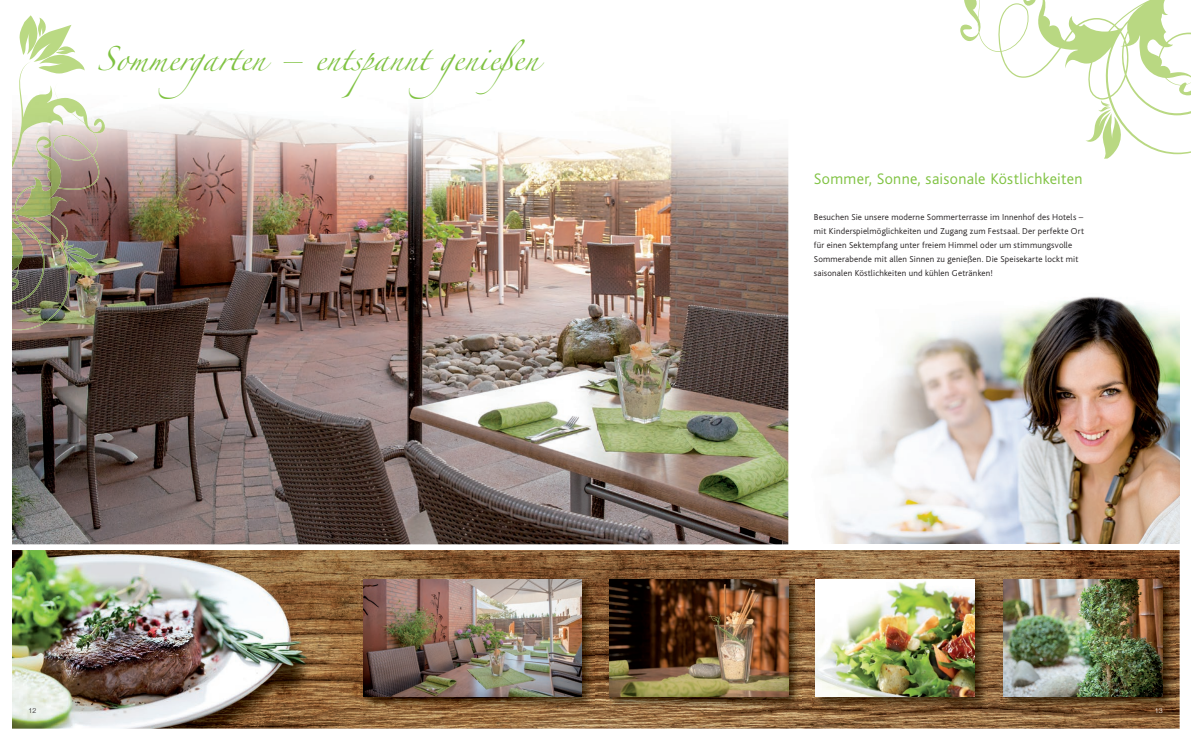
<style>
.page{position:relative;width:1191px;height:740px;background:#fff}
.page>*{position:absolute;margin:0;border:0;box-sizing:border-box;transform-origin:0 0}
.t1{font:22px "Zapfino";color:#7fc241}
.t2{font:300 16px "Bliss";letter-spacing:.02em;color:#7fc241}
.t3{font:300 9px/14px "Bliss";letter-spacing:.02em;color:#231f20}
.t4{font:300 7px "Helvetica Neue";color:#231f20}
.t5{font:300 7px "Helvetica Neue";color:#fff}
</style>
<div class="page">
<img style="left:829px;top:296px;width:350px;height:247px">
<img style="left:12px;top:108px;width:776px;height:436px">
<svg style="left:960px;top:0;width:231px;height:159px"></svg>
<img style="left:12px;top:550px;width:1167px;height:179px">
<img style="left:606px;top:577px;width:195px;height:132px">
<img style="left:609px;top:580px;width:179px;height:116px">
<img style="left:813px;top:577px;width:174px;height:132px">
<img style="left:816px;top:580px;width:158px;height:116px">
<img style="left:1000px;top:577px;width:175px;height:132px">
<img style="left:1003px;top:580px;width:159px;height:116px">
<img style="left:360px;top:577px;width:234px;height:132px">
<img style="left:363px;top:580px;width:218px;height:116px">
<img style="left:12px;top:108px;width:88px;height:222px">
<img style="left:19px;top:15px;width:66px;height:233px">
<h1 class="t1" style="left:97px;top:49px;width:453px">Sommergarten – entspannt genießen</h1>
<h2 class="t2" style="left:814px;top:170px;width:270px">Sommer, Sonne, saisonale Köstlichkeiten</h2>
<p class="t3" style="left:814px;top:210px;width:272px">Besuchen Sie unsere moderne Sommerterrasse im Innenhof des Hotels – mit Kinderspielmöglichkeiten und Zugang zum Festsaal. Der perfekte Ort für einen Sektempfang unter freiem Himmel oder um stimmungsvolle Sommerabende mit allen Sinnen zu genießen. Die Speisekarte lockt mit saisonalen Köstlichkeiten und kühlen Getränken!</p>
<p class="t4" style="left:28px;top:706px;width:9px">12</p>
<p class="t5" style="left:1154px;top:706px;width:9px">13</p>
</div>
